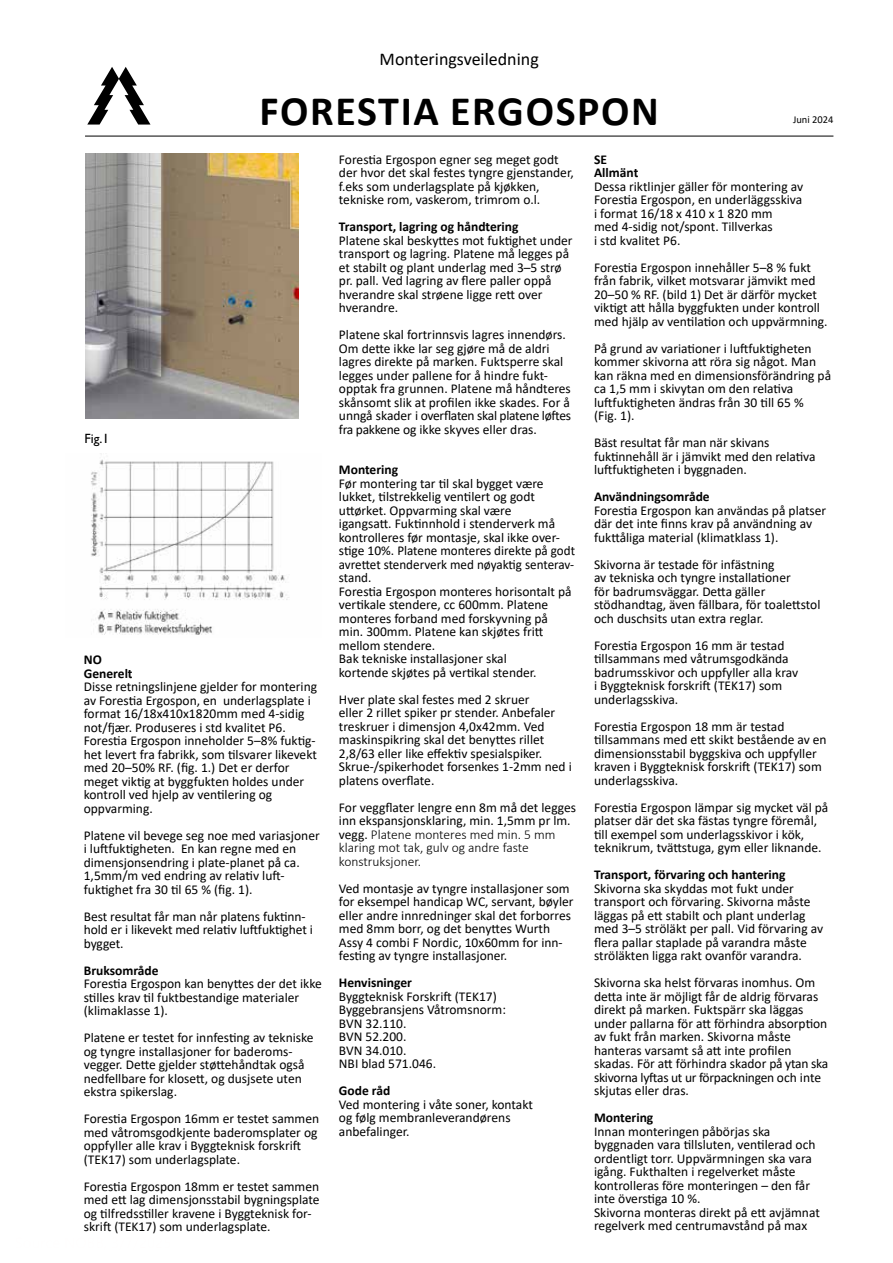
<style>
.page{position:relative;width:893px;height:1263px;background:#fff}
.page>*{position:absolute;margin:0;border:0;box-sizing:border-box;transform-origin:0 0}
.t1{font:700 42px "Calibri";letter-spacing:.04em;color:#000}
.t2{font:18px "Calibri";color:#000}
.t3{font:13.5px/13.5px "Calibri";color:#000}
.t4{font:700 13.5px/13.5px "Calibri";color:#000}
.t5{font:13.5px "Gill Sans Std";color:#000}
.t6{font:10.5px "Calibri";color:#000}
.s1{font-weight:300}
</style>
<div class="page">
<hr style="left:85px;top:136px;width:748px;height:1px;background:#000">
<img style="left:91px;top:453px;width:198px;height:182px">
<svg style="left:87px;top:67px;width:63px;height:58px"></svg>
<img style="left:85px;top:153px;width:214px;height:265px">
<h2 class="t2" style="left:380px;top:46px;width:161px">Monteringsveiledning</h2>
<h1 class="t1" style="left:260px;top:81px;width:401px">FORESTIA ERGOSPON</h1>
<p class="t6" style="left:793px;top:113px;width:42px">Juni 2024</p>
<p class="t5" style="left:85px;top:431px;width:26px">Fig.1</p>
<p class="t4" style="left:84px;top:653px;width:50px">NO<br>Generelt</p>
<p class="t3" style="left:84px;top:680px;width:235px">Disse retningslinjene gjelder for montering av Forestia Ergospon, en underlagsplate i format 16/18x410x1820mm med 4-sidig not/fjær. Produseres i std kvalitet P6.<br>Forestia Ergospon inneholder 5–8% fuktig&shy;het levert fra fabrikk, som tilsvarer likevekt med 20–50% RF. (fig. 1.) Det er derfor meget viktig at byggfukten holdes under kontroll ved hjelp av ventilering og oppvarming.</p>
<p class="t3" style="left:84px;top:828px;width:237px">Platene vil bevege seg noe med variasjoner i luftfuktigheten. En kan regne med en dimensjonsendring i plate-planet på ca.<br>1,5mm/m ved endring av relativ luft&shy;fuktighet fra 30 til 65 % (fig. 1).</p>
<p class="t3" style="left:84px;top:909px;width:231px">Best resultat får man når platens fuktinn&shy;hold er i likevekt med relativ luftfuktighet i bygget.</p>
<p class="t4" style="left:84px;top:963px;width:76px">Bruksområde</p>
<p class="t3" style="left:84px;top:977px;width:240px">Forestia Ergospon kan benyttes der det ikke stilles krav til fuktbestandige materialer (klimaklasse 1).</p>
<p class="t3" style="left:84px;top:1031px;width:231px">Platene er testet for innfesting av tekniske og tyngre installasjoner for baderoms&shy;vegger. Dette gjelder støttehåndtak også nedfellbare for klosett, og dusjsete uten ekstra spikerslag.</p>
<p class="t3" style="left:84px;top:1112px;width:237px">Forestia Ergospon 16mm er testet sammen med våtromsgodkjente baderomsplater og oppfyller alle krav i Byggteknisk forskrift (TEK17) som underlagsplate.</p>
<p class="t3" style="left:84px;top:1179px;width:237px">Forestia Ergospon 18mm er testet sammen med ett lag dimensjonsstabil bygningsplate og tilfredsstiller kravene i Byggteknisk for&shy;skrift (TEK17) som underlagsplate.</p>
<p class="t3" style="left:339px;top:152px;width:237px">Forestia Ergospon egner seg meget godt der hvor det skal festes tyngre gjenstander, f.eks som underlagsplate på kjøkken, tekniske rom, vaskerom, trimrom o.l.</p>
<p class="t4" style="left:339px;top:220px;width:181px">Transport, lagring og håndtering</p>
<p class="t3" style="left:339px;top:233px;width:235px">Platene skal beskyttes mot fuktighet under transport og lagring. Platene må legges på et stabilt og plant underlag med 3–5 strø pr. pall. Ved lagring av flere paller oppå hverandre skal strøene ligge rett over hverandre.</p>
<p class="t3" style="left:339px;top:328px;width:234px">Platene skal fortrinnsvis lagres innendørs.<br>Om dette ikke lar seg gjøre må de aldri lagres direkte på marken. Fuktsperre skal legges under pallene for å hindre fukt&shy;opptak fra grunnen. Platene må håndteres skånsomt slik at profilen ikke skades. For å unngå skader i overflaten skal platene løftes fra pakkene og ikke skyves eller dras.</p>
<p class="t4" style="left:339px;top:463px;width:61px">Montering</p>
<p class="t3" style="left:339px;top:476px;width:238px">Før montering tar til skal bygget være lukket, tilstrekkelig ventilert og godt uttørket. Oppvarming skal være<br>igangsatt. Fuktinnhold i stenderverk må kontrolleres før montasje, skal ikke over&shy;stige 10%. Platene monteres direkte på godt avrettet stenderverk med nøyaktig senterav&shy;stand.<br>Forestia Ergospon monteres horisontalt på vertikale stendere, cc 600mm. Platene monteres forband med forskyvning på min. 300mm. Platene kan skjøtes fritt mellom stendere.<br>Bak tekniske installasjoner skal<br>kortende skjøtes på vertikal stender.</p>
<p class="t3" style="left:339px;top:692px;width:234px">Hver plate skal festes med 2 skruer<br>eller 2 rillet spiker pr stender. Anbefaler treskruer i dimensjon 4,0x42mm. Ved maskinspikring skal det benyttes rillet 2,8/63 eller like effektiv spesialspiker.<br>Skrue-/spikerhodet forsenkes 1-2mm ned i platens overflate.</p>
<p class="t3" style="left:339px;top:800px;width:239px">For veggflater lengre enn 8m må det legges inn ekspansjonsklaring, min. 1,5mm pr lm. vegg. <span class="s1">Platene monteres med min. 5 mm klaring mot tak, gulv og andre faste konstruksjoner.</span></p>
<p class="t3" style="left:339px;top:881px;width:236px">Ved montasje av tyngre installasjoner som for eksempel handicap WC, servant, bøyler eller andre innredninger skal det forborres med 8mm borr, og det benyttes Wurth Assy 4 combi F Nordic, 10x60mm for inn&shy;festing av tyngre installasjoner.</p>
<p class="t4" style="left:339px;top:976px;width:75px">Henvisninger</p>
<p class="t3" style="left:339px;top:989px;width:169px">Byggteknisk Forskrift (TEK17)<br>Byggebransjens Våtromsnorm:<br>BVN 32.110.<br>BVN 52.200.<br>BVN 34.010.<br>NBI blad 571.046.</p>
<p class="t4" style="left:339px;top:1084px;width:53px">Gode råd</p>
<p class="t3" style="left:339px;top:1097px;width:196px">Ved montering i våte soner, kontakt og følg membranleverandørens anbefalinger.</p>
<p class="t4" style="left:594px;top:152px;width:46px">SE<br>Allmänt</p>
<p class="t3" style="left:594px;top:179px;width:211px">Dessa riktlinjer gäller för montering av<br>Forestia Ergospon, en underläggsskiva i format 16/18 x 410 x 1 820 mm<br>med 4-sidig not/spont. Tillverkas<br>i std kvalitet P6.</p>
<p class="t3" style="left:594px;top:260px;width:235px">Forestia Ergospon innehåller 5–8 % fukt från fabrik, vilket motsvarar jämvikt med 20–50 % RF. (bild 1) Det är därför mycket viktigt att hålla byggfukten under kontroll med hjälp av ventilation och uppvärmning.</p>
<p class="t3" style="left:594px;top:341px;width:239px">På grund av variationer i luftfuktigheten kommer skivorna att röra sig något. Man kan räkna med en dimensionsförändring på ca 1,5 mm i skivytan om den relativa luftfuktigheten ändras från 30 till 65 %<br>(Fig. 1).</p>
<p class="t3" style="left:594px;top:436px;width:223px">Bäst resultat får man när skivans fuktinnehåll är i jämvikt med den relativa luftfuktigheten i byggnaden.</p>
<p class="t4" style="left:594px;top:490px;width:117px">Användningsområde</p>
<p class="t3" style="left:594px;top:503px;width:234px">Forestia Ergospon kan användas på platser där det inte finns krav på användning av fukttåliga material (klimatklass 1).</p>
<p class="t3" style="left:594px;top:557px;width:228px">Skivorna är testade för infästning<br>av tekniska och tyngre installationer<br>för badrumsväggar. Detta gäller stödhandtag, även fällbara, för toalettstol och duschsits utan extra reglar.</p>
<p class="t3" style="left:594px;top:638px;width:206px">Forestia Ergospon 16 mm är testad tillsammans med våtrumsgodkända badrumsskivor och uppfyller alla krav i Byggteknisk forskrift (TEK17) som underlagsskiva.</p>
<p class="t3" style="left:594px;top:719px;width:234px">Forestia Ergospon 18 mm är testad tillsammans med ett skikt bestående av en dimensionsstabil byggskiva och uppfyller kraven i Byggteknisk forskrift (TEK17) som underlagsskiva.</p>
<p class="t3" style="left:594px;top:800px;width:236px">Forestia Ergospon lämpar sig mycket väl på platser där det ska fästas tyngre föremål, till exempel som underlagsskivor i kök, teknikrum, tvättstuga, gym eller liknande.</p>
<p class="t4" style="left:594px;top:868px;width:193px">Transport, förvaring och hantering</p>
<p class="t3" style="left:594px;top:881px;width:231px">Skivorna ska skyddas mot fukt under transport och förvaring. Skivorna måste läggas på ett stabilt och plant underlag med 3–5 ströläkt per pall. Vid förvaring av flera pallar staplade på varandra måste ströläkten ligga rakt ovanför varandra.</p>
<p class="t3" style="left:594px;top:976px;width:236px">Skivorna ska helst förvaras inomhus. Om detta inte är möjligt får de aldrig förvaras direkt på marken. Fuktspärr ska läggas under pallarna för att förhindra absorption av fukt från marken. Skivorna måste hanteras varsamt så att inte profilen skadas. För att förhindra skador på ytan ska skivorna lyftas ut ur förpackningen och inte skjutas eller dras.</p>
<p class="t4" style="left:594px;top:1111px;width:61px">Montering</p>
<p class="t3" style="left:594px;top:1124px;width:227px">Innan monteringen påbörjas ska byggnaden vara tillsluten, ventilerad och ordentligt torr. Uppvärmningen ska vara igång. Fukthalten i regelverket måste kontrolleras före monteringen – den får inte överstiga 10 %.<br>Skivorna monteras direkt på ett avjämnat regelverk med centrumavstånd på max</p>
</div>
